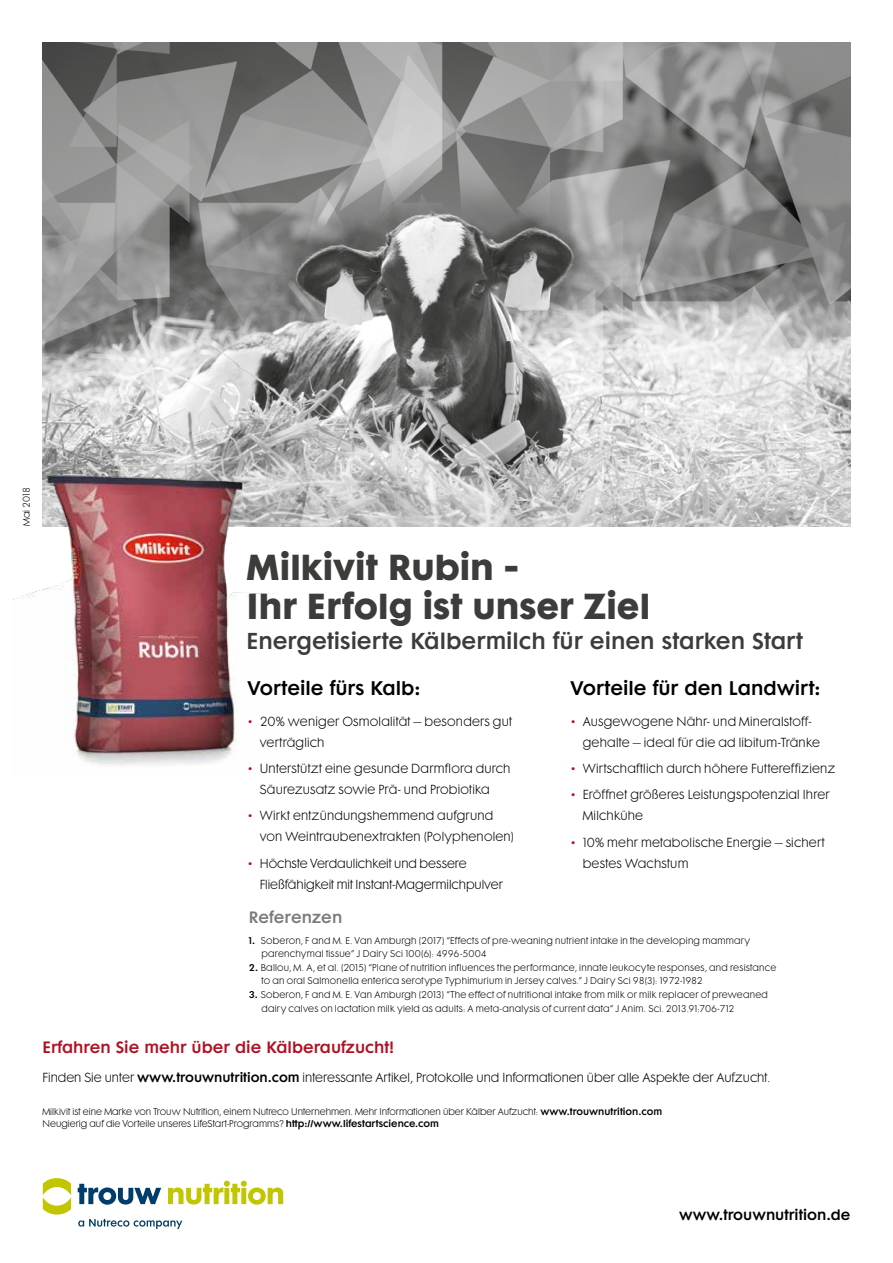
<style>
.page{position:relative;width:893px;height:1263px;background:#fff}
.page>*{position:absolute;margin:0;border:0;box-sizing:border-box;transform-origin:0 0}
.t1{font:700 33px/39.6px "Futura Maxi Std";color:#3c3c3b}
.t2{font:600 21px "Futura Maxi Std";color:#3c3c3b}
.t3{font:600 18px "Futura Maxi Std";color:#000}
.t4{font:600 15px "Futura Maxi Std";color:#ae1122}
.t5{font:600 15px "Futura Maxi Std";letter-spacing:.01em;color:#7c7b7b}
.t6{font:600 13.5px "Futura Maxi Std";color:#000}
.t7{font:300 12px/21px "Futura Maxi Std";letter-spacing:.015em;color:#000}
.t8{font:300 12px/21px "Futura Maxi Std";letter-spacing:-.005em;color:#000}
.t9{font:300 9px/13.5px "Futura Maxi Std";letter-spacing:.025em;color:#000}
.t10{font:300 9px/12px "Futura Maxi Std";color:#000}
.s1{color:#ae1122}
.s2{font-weight:600}
</style>
<div class="page">
<img style="left:43px;top:43px;width:807px;height:483px">
<img style="left:13px;top:471px;width:265px;height:295px">
<svg style="left:78px;top:1219px;width:104px;height:10px"></svg>
<svg style="left:78px;top:1184px;width:83px;height:21px"></svg>
<svg style="left:43px;top:1178px;width:28px;height:36px"></svg>
<svg style="left:168px;top:1181px;width:115px;height:24px"></svg>
<p class="t9" style="left:20px;top:526px;width:41px;rotate:-90deg">Mai 2018</p>
<h1 class="t1" style="left:247px;top:545px;width:405px">Milkivit Rubin -<br>Ihr Erfolg ist unser Ziel</h1>
<h2 class="t2" style="left:247px;top:627px;width:558px">Energetisierte Kälbermilch für einen starken Start</h2>
<h3 class="t3" style="left:247px;top:676px;width:175px">Vorteile fürs Kalb:</h3>
<h3 class="t7" style="left:260px;top:711px;width:254px;text-indent:-13px"><span class="s1">•</span> 20% weniger Osmolalität – besonders gut verträglich</h3>
<h3 class="t7" style="left:260px;top:758px;width:252px;text-indent:-13px"><span class="s1">•</span> Unterstützt eine gesunde Darmflora durch<br>Säurezusatz sowie Prä- und Probiotika</h3>
<h3 class="t7" style="left:260px;top:805px;width:256px;text-indent:-13px"><span class="s1">•</span> Wirkt entzündungshemmend aufgrund von Weintraubenextrakten (Polyphenolen)</h3>
<h3 class="t8" style="left:260px;top:852px;width:245px;text-indent:-13px"><span class="s1">•</span> Höchste Verdaulichkeit und bessere<br>Fließfähigkeit mit Instant-Magermilchpulver</h3>
<h3 class="t3" style="left:570px;top:676px;width:252px">Vorteile für den Landwirt:</h3>
<h3 class="t7" style="left:583px;top:711px;width:239px;text-indent:-13px"><span class="s1">•</span> Ausgewogene Nähr- und Mineralstoff&shy;gehalte – ideal für die ad libitum-Tränke</h3>
<h3 class="t7" style="left:570px;top:758px;width:267px"><span class="s1">•</span> Wirtschaftlich durch höhere Futtereffizienz</h3>
<h3 class="t7" style="left:583px;top:784px;width:248px;text-indent:-13px"><span class="s1">•</span> Eröffnet größeres Leistungspotenzial Ihrer<br>Milchkühe</h3>
<h3 class="t7" style="left:583px;top:831px;width:244px;text-indent:-13px"><span class="s1">•</span> 10% mehr metabolische Energie – sichert bestes Wachstum</h3>
<h3 class="t5" style="left:249px;top:907px;width:95px">Referenzen</h3>
<p class="t9" style="left:261px;top:934px;width:490px;text-indent:-13px"><span class="s2">1.</span> Soberon, F and M. E. Van Amburgh (2017) “Effects of pre-weaning nutrient intake in the developing mammary parenchymal tissue” J Dairy Sci 100(6): 4996-5004</p>
<p class="t9" style="left:261px;top:961px;width:516px;text-indent:-13px"><span class="s2">2.</span> Ballou, M. A, et al. (2015) “Plane of nutrition influences the performance, innate leukocyte responses, and resistance to an oral Salmonella enterica serotype Typhimurium in Jersey calves.” J Dairy Sci 98(3): 1972-1982</p>
<p class="t9" style="left:261px;top:988px;width:508px;text-indent:-13px"><span class="s2">3.</span> Soberon, F and M. E. Van Amburgh (2013) “The effect of nutritional intake from milk or milk replacer of preweaned dairy calves on lactation milk yield as adults: A meta-analysis of current data” J Anim. Sci. 2013.91:706-712</p>
<h3 class="t4" style="left:43px;top:1038px;width:353px">Erfahren Sie mehr über die Kälberaufzucht!</h3>
<h3 class="t7" style="left:43px;top:1067px;width:729px">Finden Sie unter <span class="s2">www.trouwnutrition.com</span> interessante Artikel, Protokolle und Informationen über alle Aspekte der Aufzucht.</h3>
<p class="t10" style="left:43px;top:1105px;width:621px">Milkivit ist eine Marke von Trouw Nutrition, einem Nutreco Unternehmen. Mehr Informationen über Kälber Aufzucht: <span class="s2">www.trouwnutrition.com<br></span>Neugierig auf die Vorteile unseres LifeStart-Programms? <span class="s2">http://www.lifestartscience.com</span></p>
<h3 class="t6" style="left:679px;top:1206px;width:173px">www.trouwnutrition.de</h3>
</div>
